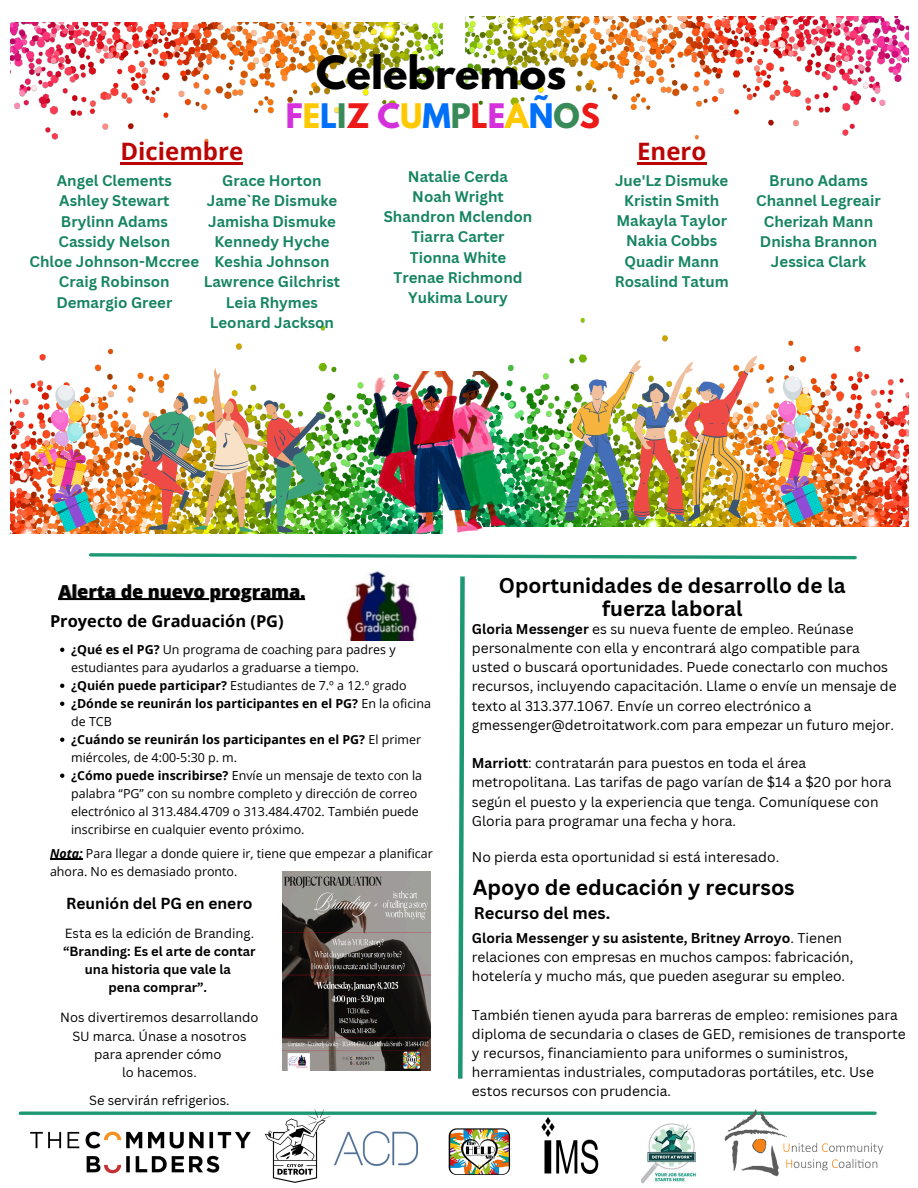
<style>
.page{position:relative;width:918px;height:1188px;background:#fff}
.page>*{position:absolute;margin:0;border:0;box-sizing:border-box;transform-origin:0 0}
.t1{font:700 40.5px "League Spartan";color:#000}
.t2{font:700 30px "League Spartan";color:#d431dd}
.t3{font:700 24px "Open Sans";color:#bb0505}
.t4{font:700 21.15px "Canva Sans";color:#000}
.t5{font:700 20.85px/23.2px "Canva Sans";color:#000;text-align:center}
.t6{font:800 17.85px "Open Sans";color:#000}
.t7{font:700 16.5px "Open Sans";color:#000}
.t8{font:700 16.5px "Canva Sans";color:#000}
.t9{font:700 15.6px "Canva Sans";color:#000}
.t10{font:700 15px/20.2px "Canva Sans";color:#168462;text-align:center}
.t11{font:13.8px/19.2px "Canva Sans";color:#000}
.t12{font:12.9px/18.1px "Canva Sans";color:#000;text-align:center}
.t13{font:700 12.9px/18.1px "Canva Sans";color:#000;text-align:center}
.t14{font:12.45px/18px "Open Sans";color:#000}
.t15{font:700 12.45px/18px "Open Sans";color:#000}
.s1{color:#fec900}
.s2{color:#0170f9}
.s3{color:#388b59}
.s4{color:#ed1919}
.s5{font-weight:700}
.s6{font-weight:400}
.s7{font-weight:700;font-style:italic}
</style>
<div class="page">
<img style="left:10px;top:16px;width:899px;height:1168px">
<hr style="left:59px;top:599px;width:246px;height:1px;background:#000">
<hr style="left:120px;top:162px;width:123px;height:2px;background:#bb0505">
<hr style="left:637px;top:162px;width:69px;height:2px;background:#bb0505">
<p class="t1" style="left:316px;top:53px;width:252px">Celebremos</p>
<p class="t2" style="left:286px;top:101px;width:316px">F<span class="s1">E</span><span class="s2">L</span><span class="s3">I</span><span class="s4">Z</span> C<span class="s1">U</span><span class="s2">M</span><span class="s3">P</span><span class="s4">L</span>E<span class="s1">A</span><span class="s2">Ñ</span><span class="s3">O</span><span class="s4">S</span></p>
<h6 class="t3" style="left:120px;top:134px;width:124px">Diciembre</h6>
<p class="t3" style="left:637px;top:134px;width:71px">Enero</p>
<p class="t10" style="left:615px;top:170px;width:115px">Jue'Lz Dismuke<br>Kristin Smith<br>Makayla Taylor<br>Nakia Cobbs<br>Quadir Mann<br>Rosalind Tatum</p>
<h5 class="t10" style="left:384px;top:166px;width:150px">Natalie Cerda<br>Noah Wright<br>Shandron Mclendon<br>Tiarra Carter<br>Tionna White<br>Trenae Richmond<br>Yukima Loury</h5>
<p class="t10" style="left:30px;top:170px;width:171px">Angel Clements<br>Ashley Stewart<br>Brylinn Adams<br>Cassidy Nelson<br>Chloe Johnson-Mccree<br>Craig Robinson<br>Demargio Greer</p>
<h5 class="t10" style="left:204px;top:170px;width:138px">Grace Horton<br>Jame`Re Dismuke<br>Jamisha Dismuke<br>Kennedy Hyche<br>Keshia Johnson<br>Lawrence Gilchrist<br>Leia Rhymes<br>Leonard Jackson</h5>
<p class="t10" style="left:756px;top:170px;width:126px">Bruno Adams<br>Channel Legreair<br>Cherizah Mann<br>Dnisha Brannon<br>Jessica Clark</p>
<h2 class="t6" style="left:59px;top:579px;width:248px">Alerta de nuevo programa.</h2>
<p class="t7" style="left:50px;top:610px;width:235px">Proyecto de Graduación (PG)</p>
<p class="t14" style="left:71px;top:640px;width:326px"><span class="s5">¿Qué es el PG?</span> Un programa de coaching para padres y estudiantes para ayudarlos a graduarse a tiempo.</p>
<h3 class="t14" style="left:71px;top:676px;width:337px"><span class="s5">¿Quién puede participar?</span> Estudiantes de 7.º a 12.º grado</h3>
<p class="t15" style="left:71px;top:694px;width:361px">¿Dónde se reunirán los participantes en el PG? <span class="s6">En la oficina de TCB</span></p>
<h6 class="t15" style="left:71px;top:730px;width:352px">¿Cuándo se reunirán los participantes en el PG? <span class="s6">El primer miércoles, de 4:00-5:30 p. m.</span></h6>
<p class="t14" style="left:71px;top:766px;width:352px"><span class="s5">¿Cómo puede inscribirse?</span> Envíe un mensaje de texto con la palabra “PG” con su nombre completo y dirección de correo electrónico al 313.484.4709 o 313.484.4702. También puede inscribirse en cualquier evento próximo.</p>
<h1 class="t14" style="left:50px;top:844px;width:384px"><span class="s7">Nota:</span> Para llegar a donde quiere ir, tiene que empezar a planificar ahora. No es demasiado pronto.</h1>
<h6 class="t9" style="left:66px;top:892px;width:188px">Reunión del PG en enero</h6>
<h6 class="t12" style="left:65px;top:924px;width:191px">Esta es la edición de Branding.</h6>
<p class="t13" style="left:63px;top:942px;width:194px">“Branding: Es el arte de contar una historia que vale la</p>
<p class="t13" style="left:109px;top:978px;width:100px">pena comprar”.</p>
<p class="t12" style="left:60px;top:1008px;width:200px">Nos divertiremos desarrollando<br>SU marca. Únase a nosotros para aprender cómo</p>
<h4 class="t12" style="left:122px;top:1063px;width:76px">lo hacemos.</h4>
<p class="t12" style="left:89px;top:1091px;width:142px">Se servirán refrigerios.</p>
<p class="t5" style="left:499px;top:573px;width:348px">Oportunidades de desarrollo de la fuerza laboral</p>
<p class="t11" style="left:472px;top:619px;width:426px"><span class="s5">Gloria Messenger</span> es su nueva fuente de empleo. Reúnase personalmente con ella y encontrará algo compatible para usted o buscará oportunidades. Puede conectarlo con muchos recursos, incluyendo capacitación. Llame o envíe un mensaje de texto al 313.377.1067. Envíe un correo electrónico a gmessenger@detroitatwork.com para empezar un futuro mejor.</p>
<p class="t11" style="left:472px;top:753px;width:421px"><span class="s5">Marriott</span>: contratarán para puestos en toda el área metropolitana. Las tarifas de pago varían de $14 a $20 por hora según el puesto y la experiencia que tenga. Comuníquese con Gloria para programar una fecha y hora.</p>
<p class="t11" style="left:472px;top:847px;width:309px">No pierda esta oportunidad si está interesado.</p>
<p class="t4" style="left:473px;top:872px;width:323px">Apoyo de educación y recursos</p>
<p class="t8" style="left:474px;top:901px;width:138px">Recurso del mes.</p>
<h4 class="t11" style="left:472px;top:928px;width:383px"><span class="s5">Gloria Messenger y su asistente, Britney Arroyo</span>. Tienen relaciones con empresas en muchos campos: fabricación, hotelería y mucho más, que pueden asegurar su empleo.</h4>
<h6 class="t11" style="left:472px;top:1005px;width:435px">También tienen ayuda para barreras de empleo: remisiones para diploma de secundaria o clases de GED, remisiones de transporte y recursos, financiamiento para uniformes o suministros, herramientas industriales, computadoras portátiles, etc. Use estos recursos con prudencia.</h6>
</div>
